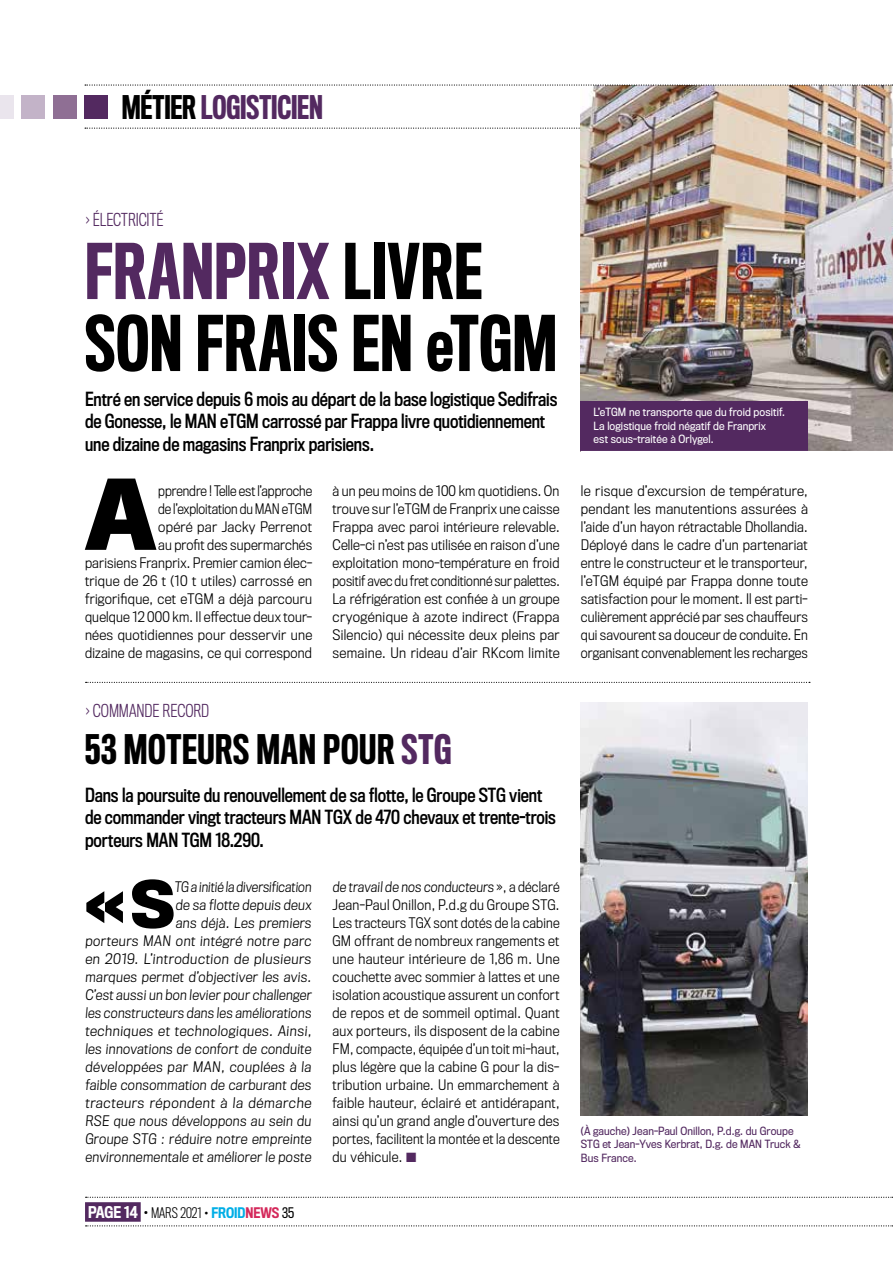
<style>
.page{position:relative;width:893px;height:1263px;background:#fff}
.page>*{position:absolute;margin:0;border:0;box-sizing:border-box;transform-origin:0 0}
.t1{font:700 90px "Titling Gothic FB Narrow";color:#000}
.t2{font:500 70.5px/72px "Titling Gothic FB Comp";letter-spacing:.01em;color:#000}
.t3{font:700 60.45px "Titling Gothic FB Narrow";color:#000}
.t4{font:500 37.5px "Titling Gothic FB Comp";letter-spacing:.015em;color:#000}
.t5{font:500 30px "Titling Gothic FB Comp";letter-spacing:-.005em;color:#532960}
.t6{font:18px/22.5px "Titling Gothic FB Cond Standard";letter-spacing:-.005em;color:#000}
.t7{font:300 16.5px "Titling Gothic FB Cond";color:#532960}
.t8{font:300 13.5px/18px "Titling Gothic FB Narrow";letter-spacing:.015em;color:#000;text-align:justify}
.t9{font:300 13.5px/18px "Titling Gothic FB Narrow";letter-spacing:.015em;color:#000;text-align:right;scale:.95 1}
.t10{font:300 13.5px "Titling Gothic FB Cond";color:#000}
.t11{font:10.5px/13.5px "Titling Gothic FB Narrow";letter-spacing:.01em;color:#fff}
.t12{font:10.5px/13.5px "Titling Gothic FB Narrow";letter-spacing:.01em;color:#532960}
.s1{color:#000}
.s2{color:#532960}
.s3{font-weight:500;font-size:15px;color:#fff}
.s4{font-weight:400;font-size:15px}
.s5{font-weight:400}
.s6{font-weight:500;color:#00aee6}
.s7{font-weight:500;color:#d4295b}
</style>
<div class="page">
<svg style="left:86px;top:682px;width:724px;height:1px"></svg>
<svg style="left:86px;top:1225px;width:807px;height:1px"></svg>
<svg style="left:86px;top:1197px;width:807px;height:1px"></svg>
<div style="left:85px;top:1202px;width:56px;height:20px;background:#532960"></div>
<div style="left:84px;top:95px;width:24px;height:24px;background:#532960"></div>
<div style="left:53px;top:95px;width:24px;height:23px;background:#8f6f94"></div>
<div style="left:21px;top:95px;width:24px;height:23px;background:#c3b3c8"></div>
<div style="left:0;top:95px;width:14px;height:23px;background:#eae5ed"></div>
<img style="left:581px;top:703px;width:227px;height:412px">
<svg style="left:85px;top:128px;width:496px;height:1px"></svg>
<img style="left:581px;top:86px;width:312px;height:365px">
<div style="left:581px;top:401px;width:227px;height:50px;background:#532960"></div>
<svg style="left:85px;top:84px;width:808px;height:2px"></svg>
<h3 class="t5" style="left:122px;top:90px;width:203px"><span class="s1">MÉTIER</span> LOGISTICIEN</h3>
<p class="t7" style="left:86px;top:210px;width:79px">› ÉLECTRICITÉ</p>
<h2 class="t2" style="left:85px;top:238px;width:473px"><span class="s2">FRANPRIX</span> LIVRE<br>SON FRAIS EN eTGM</h2>
<h3 class="t6" style="left:85px;top:388px;width:474px">Entré en service depuis 6 mois au départ de la base logistique Sedifrais de Gonesse, le MAN eTGM carrossé par Frappa livre quotidiennement une dizaine de magasins Franprix parisiens.</h3>
<h1 class="t1" style="left:85px;top:463px;width:73px">A</h1>
<p class="t11" style="left:594px;top:406px;width:193px">L’eTGM ne transporte que du froid positif.<br>La logistique froid négatif de Franprix<br>est sous-traitée à Orlygel.</p>
<p class="t9" style="left:85px;top:482px;width:241px">pprendre ! Telle est l’approche<br>de l’exploitation du MAN eTGM<br>opéré par Jacky Perrenot<br>au profit des supermarchés<br>parisiens Franprix. Premier camion élec&shy;trique de 26 t (10 t utiles) carrossé en frigorifique, cet eTGM a déjà parcouru quelque 12 000 km. Il effectue deux tour&shy;nées quotidiennes pour desservir une dizaine de magasins, ce qui correspond</p>
<p class="t8" style="left:333px;top:482px;width:229px">à un peu moins de 100 km quotidiens. On trouve sur l’eTGM de Franprix une caisse Frappa avec paroi intérieure relevable.<br>Celle-ci n’est pas utilisée en raison d’une exploitation mono-température en froid positif avec du fret conditionné sur palettes.<br>La réfrigération est confiée à un groupe cryogénique à azote indirect (Frappa Silencio) qui nécessite deux pleins par semaine. Un rideau d’air RKcom limite</p>
<p class="t8" style="left:581px;top:482px;width:229px">le risque d’excursion de température, pendant les manutentions assurées à l’aide d’un hayon rétractable Dhollandia.<br>Déployé dans le cadre d’un partenariat entre le constructeur et le transporteur, l’eTGM équipé par Frappa donne toute satisfaction pour le moment. Il est parti&shy;culièrement apprécié par ses chauffeurs qui savourent sa douceur de conduite. En organisant convenablement les recharges</p>
<p class="t7" style="left:86px;top:702px;width:124px">› COMMANDE RECORD</p>
<h3 class="t4" style="left:85px;top:728px;width:368px">53 MOTEURS MAN POUR <span class="s2">STG</span></h3>
<h3 class="t6" style="left:85px;top:784px;width:472px">Dans la poursuite du renouvellement de sa flotte, le Groupe STG vient de commander vingt tracteurs MAN TGX de 470 chevaux et trente-trois porteurs MAN TGM 18.290.</h3>
<h3 class="t3" style="left:85px;top:870px;width:91px">«S</h3>
<p class="t9" style="left:85px;top:878px;width:241px">TG a initié la diversification<br>de sa flotte depuis deux<br>ans déjà. Les premiers<br>porteurs MAN ont intégré notre parc en 2019. L’introduction de plusieurs marques permet d’objectiver les avis.<br>C’est aussi un bon levier pour challenger les constructeurs dans les améliorations techniques et technologiques. Ainsi, les innovations de confort de conduite développées par MAN, couplées à la faible consommation de carburant des tracteurs répondent à la démarche RSE que nous développons au sein du Groupe STG : réduire notre empreinte environnementale et améliorer le poste</p>
<p class="t8" style="left:333px;top:878px;width:229px">de travail de nos conducteurs », a déclaré Jean-Paul Onillon, P.d.g du Groupe STG.<br>Les tracteurs TGX sont dotés de la cabine GM offrant de nombreux rangements et une hauteur intérieure de 1,86 m. Une couchette avec sommier à lattes et une isolation acoustique assurent un confort de repos et de sommeil optimal. Quant aux porteurs, ils disposent de la cabine FM, compacte, équipée d’un toit mi-haut, plus légère que la cabine G pour la dis&shy;tribution urbaine. Un emmarchement à faible hauteur, éclairé et antidérapant, ainsi qu’un grand angle d’ouverture des portes, facilitent la montée et la descente du véhicule. <span class="s2">■</span></p>
<p class="t10" style="left:88px;top:1205px;width:208px"><span class="s3">PAGE 14</span> <span class="s4">•</span> MARS 2021 <span class="s5">•</span> <span class="s6">FROID</span><span class="s7">NEWS</span> <span class="s5">35</span></p>
<p class="t12" style="left:581px;top:1124px;width:221px">(À gauche) Jean-Paul Onillon, P.d.g. du Groupe<br>STG et Jean-Yves Kerbrat, D.g. de MAN Truck &amp;<br>Bus France.</p>
</div>
